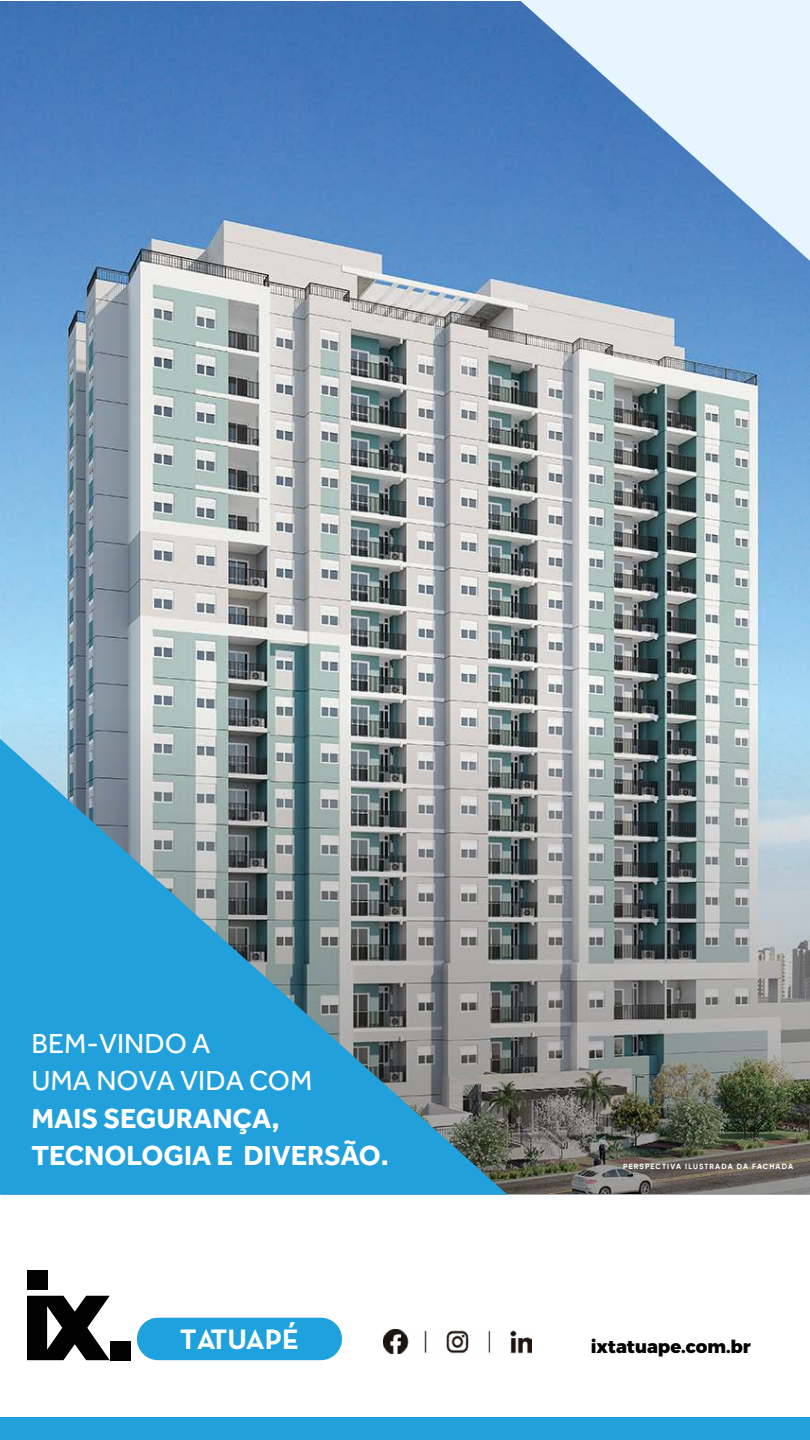
<style>
.page{position:relative;width:810px;height:1440px;background:#fff}
.page>*{position:absolute;margin:0;border:0;box-sizing:border-box;transform-origin:0 0}
.t1{font:700 28.65px "Neutra Text TF";color:#fff}
.t2{font:700 28.5px/37.5px "Effra";color:#fff}
.t3{font:28.5px/37.5px "Effra";color:#fff}
.t4{font:800 18px "Montserrat";color:#000}
.t5{font:700 7.5px "Gilroy";letter-spacing:.145em;color:#fff}
</style>
<div class="page">
<img style="left:0;top:1px;width:810px;height:738px">
<img style="left:2px;top:705px;width:808px;height:490px">
<svg style="left:0;top:739px;width:508px;height:456px;background:#5497b5"></svg>
<svg style="left:520px;top:0;width:290px;height:261px;background:#98badf"></svg>
<div style="left:27px;top:1270px;width:20px;height:19px;background:#020203"></div>
<div style="left:110px;top:1341px;width:20px;height:19px;background:#020203"></div>
<svg style="left:27px;top:1296px;width:83px;height:64px"></svg>
<div style="left:137px;top:1318px;width:205px;height:42px;background:#1ea1dc;border-radius:21px"></div>
<img style="left:384px;top:1329px;width:147px;height:25px">
<div style="left:0;top:1418px;width:810px;height:22px;background:#21a0db"></div>
<p class="t3" style="left:31px;top:1024px;width:283px">BEM-VINDO A<br>UMA NOVA VIDA COM</p>
<p class="t2" style="left:31px;top:1099px;width:359px">MAIS SEGURANÇA,<br>TECNOLOGIA E DIVERSÃO.</p>
<p class="t1" style="left:180px;top:1321px;width:121px">TATUAPÉ</p>
<p class="t5" style="left:623px;top:1162px;width:171px">PERSPECTIVA ILUSTRADA DA FACHADA</p>
<p class="t4" style="left:591px;top:1335px;width:162px">ixtatuape.com.br</p>
</div>
